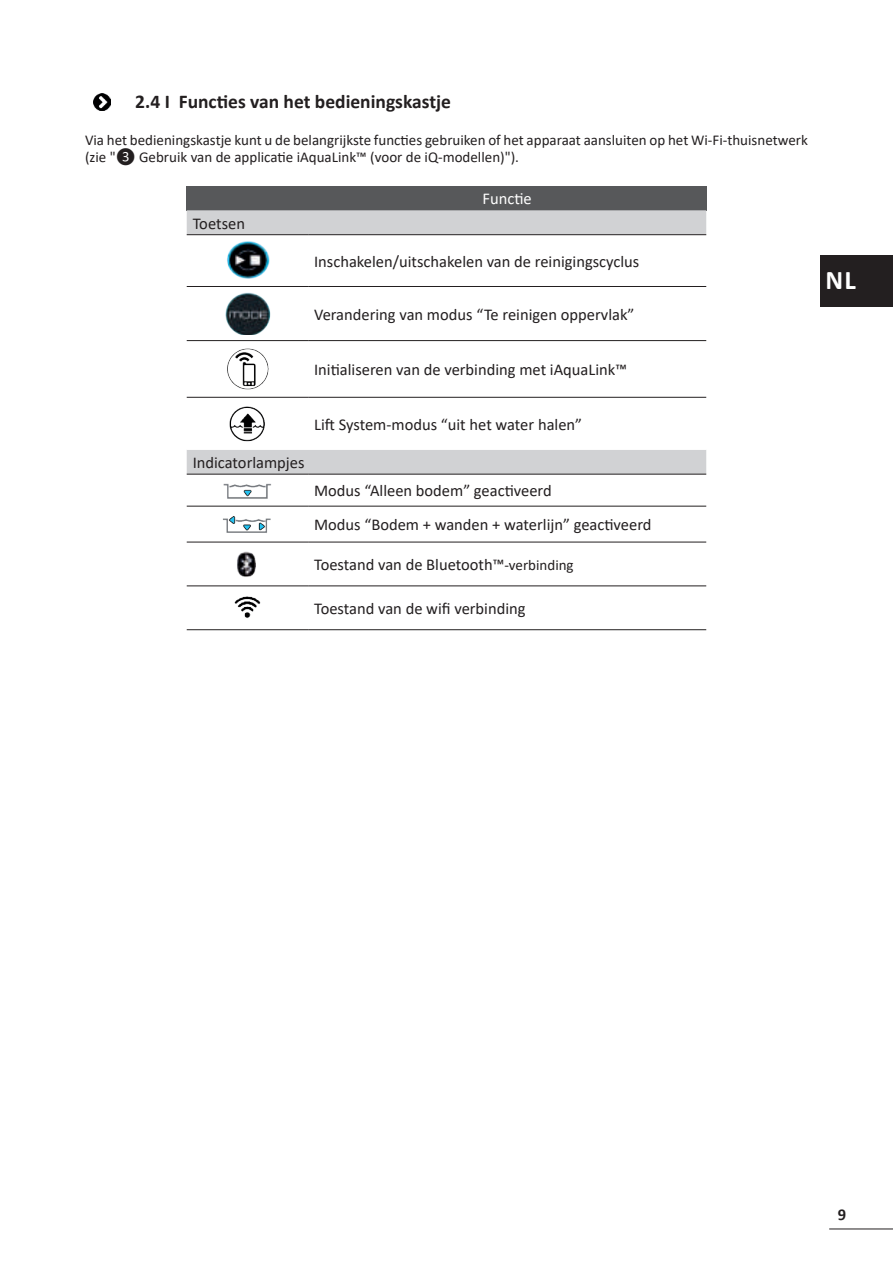
<style>
.page{position:relative;width:893px;height:1263px;background:#fff}
.page>*{position:absolute;margin:0;border:0;box-sizing:border-box;transform-origin:0 0}
.t1{font:700 27px "Calibri";color:#fff}
.t2{font:700 19.5px "Calibri";color:#231f20}
.t3{font:16.5px/33.9px "Calibri";color:#231f20}
.t4{font:16.5px "Calibri";color:#fff}
.t5{font:700 16.5px "Calibri";color:#231f20}
.t6{font:15px/16.5px "Calibri";color:#231f20}
.s1{font-size:15px}
</style>
<div class="page">
<hr style="left:829px;top:1228px;width:64px;height:1px;background:#231f20">
<img style="left:94px;top:94px;width:17px;height:17px">
<div style="left:187px;top:186px;width:121px;height:24px;background:#57585a"></div>
<div style="left:308px;top:186px;width:398px;height:24px;background:#57585a"></div>
<div style="left:187px;top:210px;width:519px;height:24px;background:#d1d2d4"></div>
<svg style="left:187px;top:341px;width:519px;height:245px"></svg>
<hr style="left:187px;top:286px;width:121px;height:1px;background:#231f20">
<hr style="left:308px;top:286px;width:398px;height:1px;background:#231f20">
<hr style="left:187px;top:340px;width:121px;height:1px;background:#231f20">
<hr style="left:308px;top:340px;width:398px;height:1px;background:#231f20">
<hr style="left:187px;top:397px;width:121px;height:1px;background:#231f20">
<hr style="left:308px;top:397px;width:398px;height:1px;background:#231f20">
<hr style="left:187px;top:474px;width:121px;height:1px;background:#231f20">
<hr style="left:308px;top:474px;width:398px;height:1px;background:#231f20">
<hr style="left:187px;top:506px;width:121px;height:1px;background:#231f20">
<hr style="left:308px;top:506px;width:398px;height:1px;background:#231f20">
<hr style="left:187px;top:542px;width:121px;height:1px;background:#231f20">
<hr style="left:308px;top:542px;width:398px;height:1px;background:#231f20">
<hr style="left:187px;top:586px;width:121px;height:1px;background:#231f20">
<hr style="left:308px;top:586px;width:398px;height:1px;background:#231f20">
<hr style="left:187px;top:629px;width:121px;height:1px;background:#231f20">
<hr style="left:308px;top:629px;width:398px;height:1px;background:#231f20">
<hr style="left:187px;top:234px;width:121px;height:1px;background:#231f20">
<hr style="left:308px;top:234px;width:398px;height:1px;background:#231f20">
<img style="left:227px;top:241px;width:43px;height:37px">
<img style="left:225px;top:292px;width:46px;height:43px">
<img style="left:225px;top:347px;width:45px;height:44px">
<img style="left:227px;top:403px;width:40px;height:41px">
<img style="left:220px;top:480px;width:54px;height:20px">
<img style="left:220px;top:513px;width:54px;height:23px">
<img style="left:234px;top:548px;width:26px;height:32px">
<img style="left:234px;top:596px;width:27px;height:22px">
<div style="left:821px;top:255px;width:72px;height:51px;background:#231f20"></div>
<p class="t2" style="left:135px;top:88px;width:317px">2.4 I Functies van het bedieningskastje</p>
<p class="t6" style="left:85px;top:132px;width:724px">Via het bedieningskastje kunt u de belangrijkste functies gebruiken of het apparaat aansluiten op het Wi-Fi-thuisnetwerk (zie "❸ Gebruik van de applicatie iAquaLink™ (voor de iQ-modellen)").</p>
<p class="t4" style="left:483px;top:187px;width:51px">Functie</p>
<p class="t3" style="left:193px;top:206px;width:54px">Toetsen</p>
<p class="t3" style="left:314px;top:244px;width:327px">Inschakelen/uitschakelen van de reinigingscyclus</p>
<p class="t3" style="left:314px;top:297px;width:322px">Verandering van modus “Te reinigen oppervlak”</p>
<p class="t3" style="left:314px;top:352px;width:314px">Initialiseren van de verbinding met iAquaLink™</p>
<p class="t3" style="left:193px;top:445px;width:113px">Indicatorlampjes</p>
<p class="t3" style="left:314px;top:407px;width:269px">Lift System-modus “uit het water halen”</p>
<p class="t3" style="left:314px;top:473px;width:339px">Modus “Alleen bodem” geactiveerd<br>Modus “Bodem + wanden + waterlijn” geactiveerd</p>
<p class="t3" style="left:314px;top:547px;width:261px">Toestand van de Bluetooth™<span class="s1">-verbinding</span></p>
<p class="t3" style="left:314px;top:591px;width:213px">Toestand van de wifi verbinding</p>
<h1 class="t1" style="left:825px;top:261px;width:32px">NL</h1>
<p class="t5" style="left:838px;top:1203px;width:10px">9</p>
</div>
